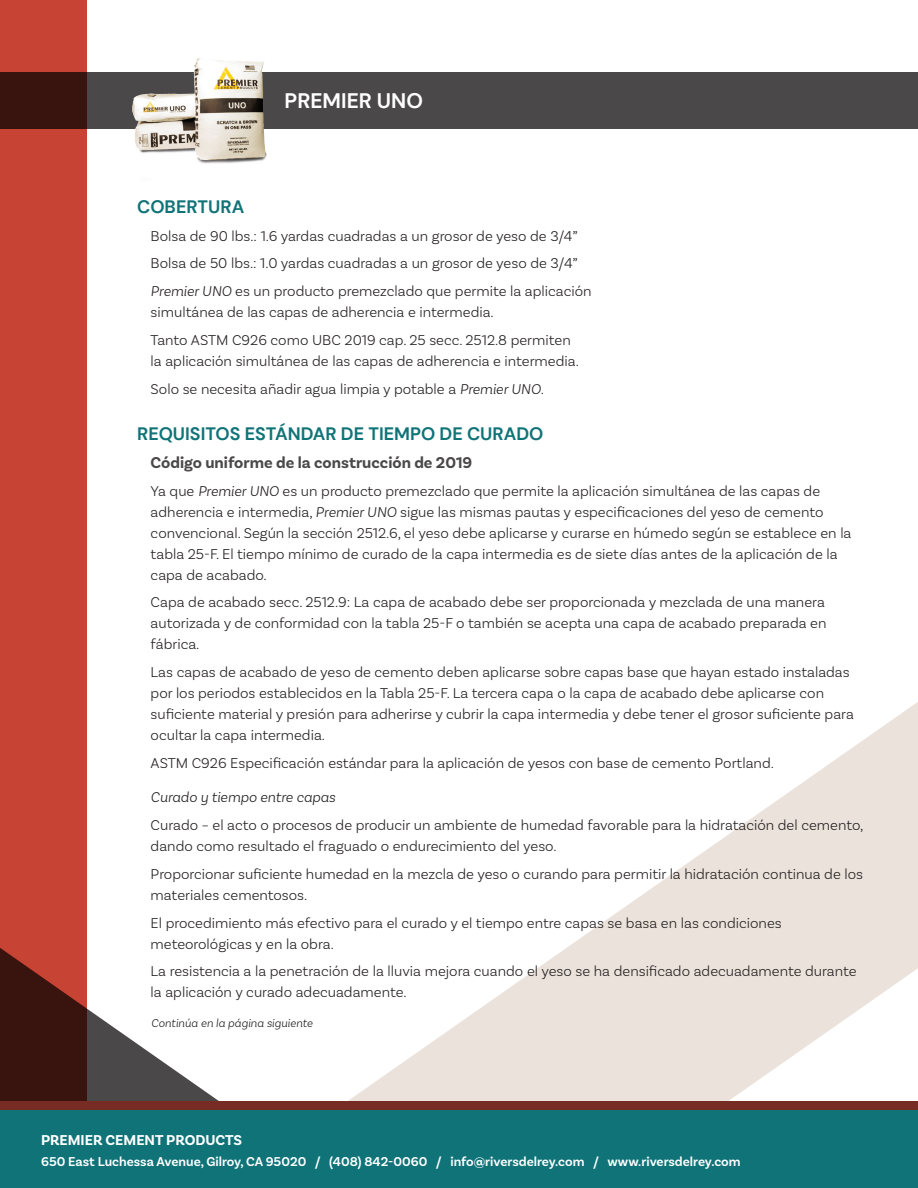
<style>
.page{position:relative;width:918px;height:1188px;background:#fff}
.page>*{position:absolute;margin:0;border:0;box-sizing:border-box;transform-origin:0 0}
.t1{font:700 21px "DM Sans";color:#fff}
.Green_Subhead{font:700 18px "DM Sans";color:#0f7378}
.Bold_Brown_Subhead{font:700 16.5px "Basic Sans";color:#4a4848}
.Text{font:300 15px/21px "Basic Sans";color:#231f20}
.Last_text{font:300 15px "Basic Sans";color:#231f20}
.Text-2{font:italic 300 15px "Basic Sans";color:#231f20}
.t2{font:700 15px "Basic Sans";color:#fff}
.t3{font:600 13.5px "Basic Sans";color:#fff}
.Last_text-2{font:italic 300 12px "Basic Sans";color:#231f20}
.s1{font-style:italic}
</style>
<div class="page">
<div style="left:0;top:0;width:87px;height:1188px;background:#c74435"></div>
<svg style="left:401px;top:702px;width:517px;height:400px"></svg>
<svg style="left:0;top:948px;width:401px;height:154px"></svg>
<div style="left:0;top:1102px;width:918px;height:86px;background:#0f7378"></div>
<div style="left:0;top:1102px;width:918px;height:8px;background:#762c23"></div>
<div style="left:0;top:72px;width:918px;height:57px;background:#4a4848"></div>
<img style="left:197px;top:58px;width:70px;height:106px">
<img style="left:132px;top:59px;width:66px;height:98px">
<p class="t1" style="left:285px;top:88px;width:140px">PREMIER UNO</p>
<p class="Green_Subhead" style="left:137px;top:195px;width:109px">COBERTURA</p>
<p class="Text" style="left:151px;top:225px;width:429px">Bolsa de 90 lbs.: 1.6 yardas cuadradas a un grosor de yeso de 3/4”</p>
<p class="Text" style="left:151px;top:253px;width:429px">Bolsa de 50 lbs.: 1.0 yardas cuadradas a un grosor de yeso de 3/4”</p>
<p class="Text" style="left:151px;top:281px;width:442px"><span class="s1">Premier UNO</span> es un producto premezclado que permite la aplicación simultánea de las capas de adherencia e intermedia.</p>
<p class="Text" style="left:151px;top:329px;width:430px">Tanto ASTM C926 como UBC 2019 cap. 25 secc. 2512.8 permiten la aplicación simultánea de las capas de adherencia e intermedia.</p>
<p class="Last_text" style="left:151px;top:380px;width:395px">Solo se necesita añadir agua limpia y potable a <span class="s1">Premier UNO</span>.</p>
<p class="Green_Subhead" style="left:137px;top:423px;width:408px">REQUISITOS ESTÁNDAR DE TIEMPO DE CURADO</p>
<p class="Bold_Brown_Subhead" style="left:151px;top:452px;width:323px">Código uniforme de la construcción de 2019</p>
<p class="Text" style="left:151px;top:480px;width:702px">Ya que <span class="s1">Premier UNO</span> es un producto premezclado que permite la aplicación simultánea de las capas de adherencia e intermedia, <span class="s1">Premier UNO</span> sigue las mismas pautas y especificaciones del yeso de cemento convencional. Según la sección 2512.6, el yeso debe aplicarse y curarse en húmedo según se establece en la tabla 25-F. El tiempo mínimo de curado de la capa intermedia es de siete días antes de la aplicación de la capa de acabado.</p>
<p class="Text" style="left:151px;top:592px;width:677px;text-align:justify">Capa de acabado secc. 2512.9: La capa de acabado debe ser proporcionada y mezclada de una manera autorizada y de conformidad con la tabla 25-F o también se acepta una capa de acabado preparada en fábrica.</p>
<p class="Text" style="left:151px;top:662px;width:705px">Las capas de acabado de yeso de cemento deben aplicarse sobre capas base que hayan estado instaladas por los periodos establecidos en la Tabla 25-F. La tercera capa o la capa de acabado debe aplicarse con suficiente material y presión para adherirse y cubrir la capa intermedia y debe tener el grosor suficiente para ocultar la capa intermedia.</p>
<p class="Text" style="left:151px;top:752px;width:625px">ASTM C926 Especificación estándar para la aplicación de yesos con base de cemento Portland.</p>
<p class="Text-2" style="left:151px;top:789px;width:186px">Curado y tiempo entre capas</p>
<p class="Text" style="left:151px;top:815px;width:714px">Curado – el acto o procesos de producir un ambiente de humedad favorable para la hidratación del cemento, dando como resultado el fraguado o endurecimiento del yeso.</p>
<p class="Text" style="left:151px;top:863px;width:714px">Proporcionar suficiente humedad en la mezcla de yeso o curando para permitir la hidratación continua de los materiales cementosos.</p>
<p class="Text" style="left:151px;top:912px;width:633px">El procedimiento más efectivo para el curado y el tiempo entre capas se basa en las condiciones meteorológicas y en la obra.</p>
<p class="Text" style="left:151px;top:961px;width:708px">La resistencia a la penetración de la lluvia mejora cuando el yeso se ha densificado adecuadamente durante la aplicación y curado adecuadamente.</p>
<p class="Last_text-2" style="left:151px;top:1016px;width:163px">Continúa en la página siguiente</p>
<p class="t2" style="left:41px;top:1131px;width:203px">PREMIER CEMENT PRODUCTS</p>
<p class="t3" style="left:41px;top:1153px;width:701px">650 East Luchessa Avenue, Gilroy, CA 95020 / (408) 842-0060 / info@riversdelrey.com / www.riversdelrey.com</p>
</div>
